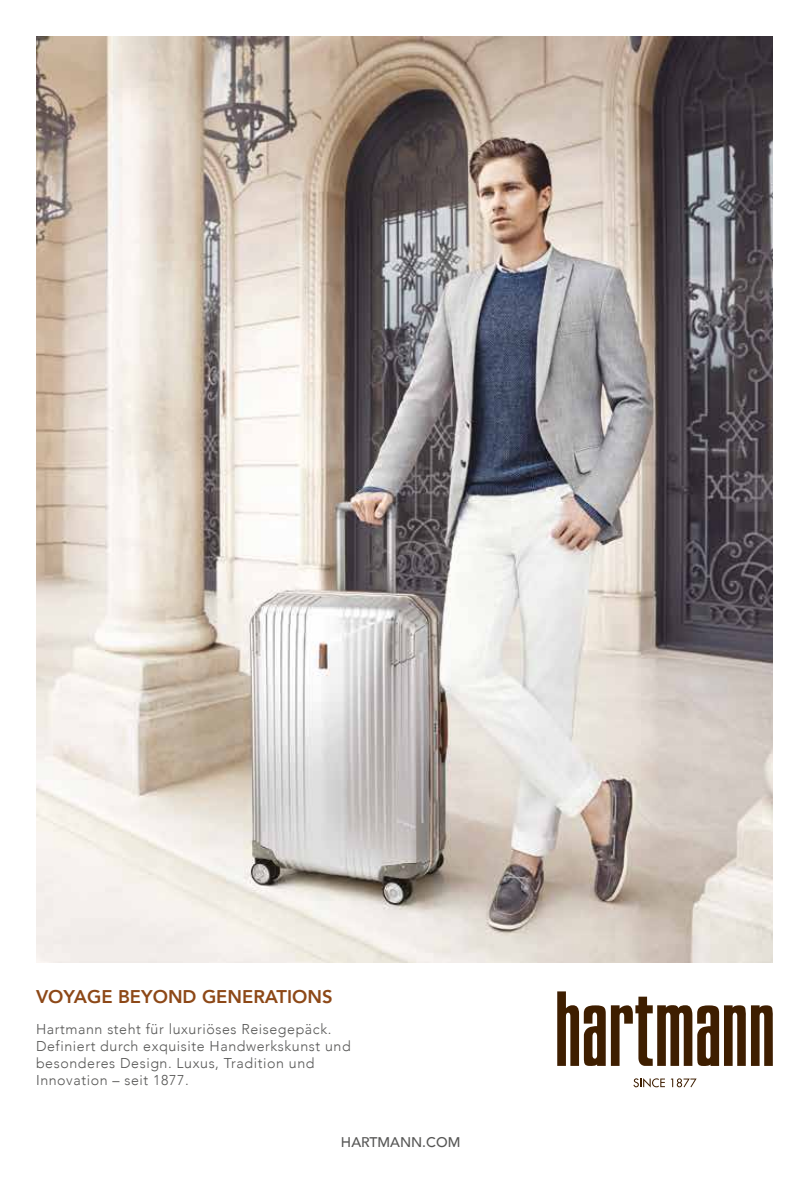
<style>
.page{position:relative;width:808px;height:1191px;background:#fff}
.page>*{position:absolute;margin:0;border:0;box-sizing:border-box;transform-origin:0 0}
.t1{font:800 18.3px "Avenir";color:#8d4817}
.t2{font:300 14.25px/17px "Avenir";letter-spacing:.04em;color:#575756}
.t3{font:500 13.95px "Avenir";color:#575756}
</style>
<div class="page">
<img style="left:36px;top:36px;width:737px;height:926px">
<svg style="left:557px;top:991px;width:216px;height:75px"></svg>
<svg style="left:633px;top:1078px;width:32px;height:9px"></svg>
<svg style="left:671px;top:1078px;width:26px;height:9px"></svg>
<p class="t1" style="left:36px;top:982px;width:298px">VOYAGE BEYOND GENERATIONS</p>
<p class="t2" style="left:36px;top:1020px;width:316px">Hartmann steht für luxuriöses Reisegepäck.<br>Definiert durch exquisite Handwerkskunst und besonderes Design. Luxus, Tradition und Innovation – seit 1877.</p>
<p class="t3" style="left:341px;top:1129px;width:121px">HARTMANN.COM</p>
</div>
